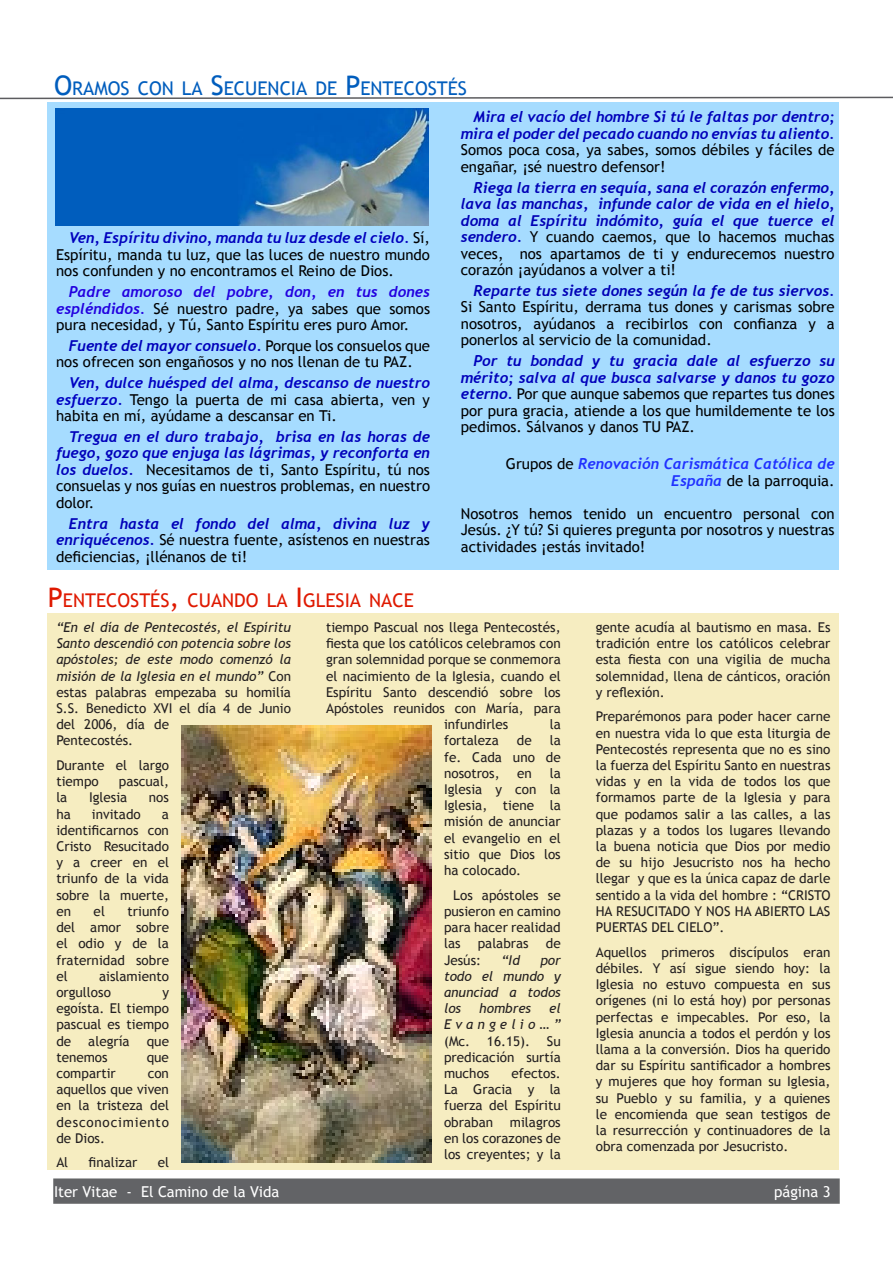
<style>
.page{position:relative;width:893px;height:1263px;background:#fff}
.page>*{position:absolute;margin:0;border:0;box-sizing:border-box;transform-origin:0 0}
.t1{font:18.9px "Trebuchet MS";color:#005dbd}
.t2{font:18.9px "Trebuchet MS";color:#df1900}
.t3{font:15px/16.5px "Trebuchet MS";color:#000;text-align:justify}
.t4{font:italic 700 15px/16.5px "Trebuchet";color:#0000ba;text-align:justify}
.t5{font:italic 700 15px/16.5px "Trebuchet";color:#0000b5;text-align:justify}
.t6{font:italic 700 15px/16.5px "Trebuchet";color:#2031ff;text-align:right}
.t7{font:15px "Trebuchet MS";color:#fff}
.t8{font:13.5px/16.2px "Trebuchet MS";color:#231f20;text-align:justify}
.t9{font:italic 13.5px/16.2px "Trebuchet MS";color:#231f20}
.s1{font-size:27px}
.s2{font-family:"Trebuchet";font-weight:700;font-style:italic;color:#0000bd}
.s3{font-family:"Trebuchet";font-weight:700;font-style:italic;color:#2200df}
.s4{font-family:"Trebuchet";font-weight:700;font-style:italic;color:#0000ba}
.s5{font-family:"Trebuchet";font-weight:700;font-style:italic;color:#0000c2}
.s6{font-family:"Trebuchet MS";font-weight:400;font-style:normal;color:#000}
.s7{font-family:"Trebuchet";font-weight:700;font-style:italic;color:#0000b8}
.s8{font-family:"Trebuchet";font-weight:700;font-style:italic;color:#0000b5}
.s9{font-style:normal}
.s10{font-style:italic}
</style>
<div class="page">
<div style="left:54px;top:1179px;width:785px;height:24px;background:#626366"></div>
<div style="left:53px;top:1178px;width:787px;height:26px;border:2px solid #646567"></div>
<svg style="left:0;top:96px;width:893px;height:4px"></svg>
<div style="left:48px;top:102px;width:791px;height:468px;background:#a6dcff"></div>
<div style="left:48px;top:614px;width:791px;height:556px;background:#f6edc1"></div>
<img style="left:56px;top:108px;width:372px;height:117px">
<img style="left:182px;top:725px;width:249px;height:438px">
<p class="t1" style="left:54px;top:77px;width:415px"><span class="s1">O</span>RAMOS CON LA <span class="s1">S</span>ECUENCIA DE <span class="s1">P</span>ENTECOSTÉS</p>
<p class="t3" style="left:56px;top:230px;width:375px;text-indent:13px"><span class="s2">Ven, Espíritu divino, manda tu luz desde el cielo.</span> Sí, Espíritu, manda tu luz, que las luces de nuestro mundo nos confunden y no encontramos el Reino de Dios.</p>
<p class="t3" style="left:56px;top:284px;width:375px;text-indent:13px"><span class="s3">Padre amoroso del pobre, don, en tus dones espléndidos.</span> Sé nuestro padre, ya sabes que somos pura necesidad, y Tú, Santo Espíritu eres puro Amor.</p>
<p class="t3" style="left:56px;top:337px;width:375px;text-indent:13px"><span class="s4">Fuente del mayor consuelo.</span> Porque los consuelos que nos ofrecen son engañosos y no nos llenan de tu PAZ.</p>
<p class="t3" style="left:56px;top:375px;width:375px;text-indent:13px"><span class="s5">Ven, dulce huésped del alma, descanso de nuestro esfuerzo.</span> Tengo la puerta de mi casa abierta, ven y habita en mí, ayúdame a descansar en Ti.</p>
<p class="t4" style="left:56px;top:428px;width:375px;text-indent:13px">Tregua en el duro trabajo, brisa en las horas de fuego, gozo que enjuga las lágrimas, y reconforta en los duelos. <span class="s6">Necesitamos de ti, Santo Espíritu, tú nos consuelas y nos guías en nuestros problemas, en nuestro dolor.</span></p>
<p class="t3" style="left:56px;top:515px;width:375px;text-indent:13px"><span class="s7">Entra hasta el fondo del alma, divina luz y enriquécenos.</span> Sé nuestra fuente, asístenos en nuestras deficiencias, ¡llénanos de ti!</p>
<p class="t2" style="left:48px;top:589px;width:368px"><span class="s1">P</span>ENTECOSTÉS<span class="s1">,</span> CUANDO LA <span class="s1">I</span>GLESIA NACE</p>
<p class="t4" style="left:461px;top:109px;width:375px;text-indent:13px">Mira el vacío del hombre Si tú le faltas por dentro; mira el poder del pecado cuando no envías tu aliento.<br><span class="s6">Somos poca cosa, ya sabes, somos débiles y fáciles de engañar, ¡sé nuestro defensor!</span></p>
<p class="t5" style="left:461px;top:179px;width:375px;text-indent:13px">Riega la tierra en sequía, sana el corazón enfermo, lava las manchas, infunde calor de vida en el hielo, doma al Espíritu indómito, guía el que tuerce el sendero. <span class="s6">Y cuando caemos, que lo hacemos muchas veces, nos apartamos de ti y endurecemos nuestro corazón ¡ayúdanos a volver a ti!</span></p>
<p class="t3" style="left:461px;top:282px;width:375px;text-indent:13px"><span class="s8">Reparte tus siete dones según la fe de tus siervos.<br></span>Si Santo Espíritu, derrama tus dones y carismas sobre nosotros, ayúdanos a recibirlos con confianza y a ponerlos al servicio de la comunidad.</p>
<p class="t3" style="left:461px;top:353px;width:375px;text-indent:13px"><span class="s4">Por tu bondad y tu gracia dale al esfuerzo su mérito; salva al que busca salvarse y danos tu gozo eterno.</span> Por que aunque sabemos que repartes tus dones por pura gracia, atiende a los que humildemente te los pedimos. Sálvanos y danos TU PAZ.</p>
<p class="t6" style="left:506px;top:456px;width:330px"><span class="s6">Grupos de</span> Renovación Carismática Católica de<br>España <span class="s6">de la parroquia.</span></p>
<p class="t3" style="left:461px;top:505px;width:375px">Nosotros hemos tenido un encuentro personal con Jesús. ¿Y tú? Si quieres pregunta por nosotros y nuestras actividades ¡estás invitado!</p>
<p class="t9" style="left:56px;top:619px;width:236px">“En el día de Pentecostés, el Espíritu<br>Santo descendió con potencia sobre los apóstoles; de este modo comenzó la misión de la Iglesia en el mundo” <span class="s9">Con estas palabras empezaba su homilía<br>S.S. Benedicto XVI el día 4 de Junio del 2006, día de<br>Pentecostés.</span></p>
<p class="t8" style="left:56px;top:757px;width:114px">Durante el largo tiempo</p>
<p class="t8" style="left:119px;top:773px;width:52px">pascual,</p>
<p class="t8" style="left:56px;top:790px;width:13px">la</p>
<p class="t8" style="left:89px;top:790px;width:40px">Iglesia</p>
<p class="t8" style="left:149px;top:790px;width:22px">nos</p>
<p class="t8" style="left:56px;top:806px;width:16px">ha</p>
<p class="t8" style="left:92px;top:806px;width:50px">invitado</p>
<p class="t8" style="left:56px;top:806px;width:114px;text-indent:106px">a identificarnos con Cristo Resucitado y a creer en el triunfo de la vida sobre la muerte, en</p>
<p class="t8" style="left:56px;top:903px;width:114px;text-indent:71px">triunfo del amor sobre el odio y de la fraternidad sobre el</p>
<p class="t8" style="left:94px;top:903px;width:13px">el</p>
<p class="t8" style="left:56px;top:968px;width:114px;text-indent:43px">aislamiento orgulloso</p>
<p class="t8" style="left:56px;top:984px;width:114px;text-indent:106px">y egoísta. El tiempo pascual es tiempo de</p>
<p class="t8" style="left:88px;top:1033px;width:43px">alegría</p>
<p class="t8" style="left:147px;top:1033px;width:24px">que</p>
<p class="t8" style="left:56px;top:1049px;width:53px">tenemos</p>
<p class="t8" style="left:147px;top:1049px;width:24px">que</p>
<p class="t8" style="left:56px;top:1065px;width:61px">compartir</p>
<p class="t8" style="left:56px;top:1065px;width:114px;text-indent:91px">con aquellos que viven en la tristeza del desconocimiento de Dios.</p>
<p class="t8" style="left:56px;top:1155px;width:13px">Al</p>
<p class="t8" style="left:89px;top:1155px;width:50px">finalizar</p>
<p class="t8" style="left:158px;top:1155px;width:13px">el</p>
<p class="t8" style="left:326px;top:619px;width:236px">tiempo Pascual nos llega Pentecostés,</p>
<p class="t8" style="left:326px;top:635px;width:236px">fiesta que los católicos celebramos con</p>
<p class="t8" style="left:326px;top:652px;width:236px">gran solemnidad porque se conmemora</p>
<p class="t8" style="left:326px;top:668px;width:236px">el nacimiento de la Iglesia, cuando el</p>
<p class="t8" style="left:326px;top:684px;width:236px">Espíritu Santo descendió sobre los</p>
<p class="t8" style="left:326px;top:700px;width:236px">Apóstoles reunidos con María, para</p>
<p class="t8" style="left:444px;top:716px;width:66px">infundirles</p>
<p class="t8" style="left:550px;top:716px;width:13px">la</p>
<p class="t8" style="left:444px;top:733px;width:56px">fortaleza</p>
<p class="t8" style="left:517px;top:733px;width:16px">de</p>
<p class="t8" style="left:444px;top:733px;width:118px;text-indent:106px">la fe. Cada uno de nosotros,</p>
<p class="t8" style="left:444px;top:765px;width:118px;text-indent:106px">la Iglesia y con la Iglesia, tiene la misión de anunciar el evangelio en el sitio que Dios los ha colocado.</p>
<p class="t8" style="left:444px;top:887px;width:118px;text-indent:9px">Los apóstoles se pusieron en camino para hacer realidad las</p>
<p class="t8" style="left:517px;top:765px;width:16px">en</p>
<p class="t8" style="left:478px;top:935px;width:53px">palabras</p>
<p class="t8" style="left:546px;top:935px;width:16px">de</p>
<p class="t8" style="left:444px;top:952px;width:39px">Jesús:</p>
<p class="t9" style="left:502px;top:952px;width:20px">“Id</p>
<p class="t9" style="left:444px;top:952px;width:118px;text-align:justify;text-indent:96px">por todo el mundo y anunciad a todos los</p>
<p class="t8" style="left:444px;top:1000px;width:118px;text-indent:105px"><span class="s10">el Evangelio…” </span>(Mc. 16.15). Su predicación surtía muchos</p>
<p class="t9" style="left:479px;top:1000px;width:53px">hombres</p>
<p class="t8" style="left:444px;top:1065px;width:118px;text-indent:67px">efectos.<br>La Gracia y la fuerza del Espíritu obraban milagros en los corazones de los creyentes; y la</p>
<p class="t8" style="left:596px;top:619px;width:236px">gente acudía al bautismo en masa. Es tradición entre los católicos celebrar esta fiesta con una vigilia de mucha solemnidad, llena de cánticos, oración y reflexión.</p>
<p class="t8" style="left:596px;top:709px;width:236px">Preparémonos para poder hacer carne en nuestra vida lo que esta liturgia de Pentecostés representa que no es sino la fuerza del Espíritu Santo en nuestras vidas y en la vida de todos los que formamos parte de la Iglesia y para que podamos salir a las calles, a las plazas y a todos los lugares llevando la buena noticia que Dios por medio de su hijo Jesucristo nos ha hecho llegar y que es la única capaz de darle sentido a la vida del hombre : “CRISTO HA RESUCITADO Y NOS HA ABIERTO LAS PUERTAS DEL CIELO”.</p>
<p class="t8" style="left:596px;top:944px;width:236px">Aquellos primeros discípulos eran débiles. Y así sigue siendo hoy: la Iglesia no estuvo compuesta en sus orígenes (ni lo está hoy) por personas perfectas e impecables. Por eso, la Iglesia anuncia a todos el perdón y los llama a la conversión. Dios ha querido dar su Espíritu santificador a hombres y mujeres que hoy forman su Iglesia, su Pueblo y su familia, y a quienes le encomienda que sean testigos de la resurrección y continuadores de la obra comenzada por Jesucristo.</p>
<p class="t7" style="left:54px;top:1182px;width:227px">Iter Vitae - El Camino de la Vida</p>
<p class="t7" style="left:774px;top:1182px;width:58px">página 3</p>
</div>
